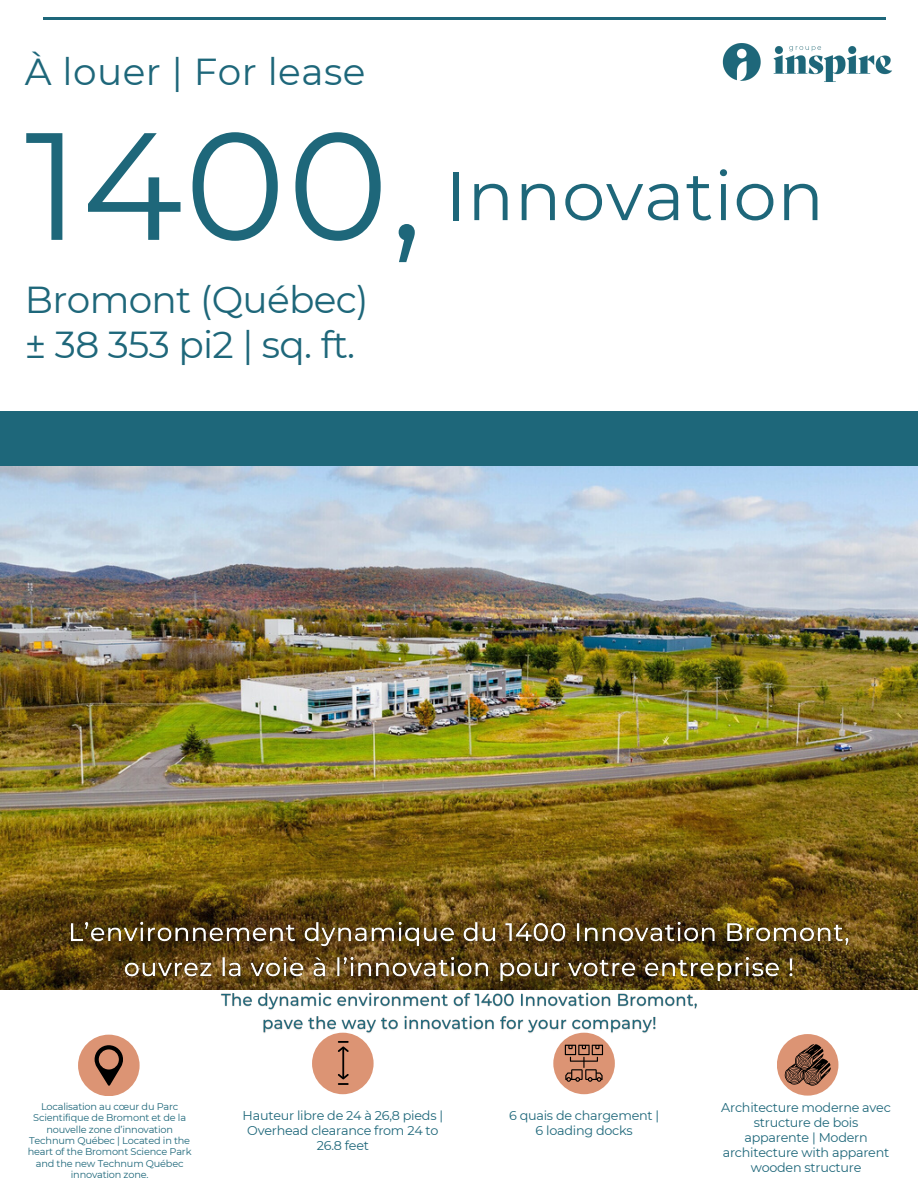
<style>
.page{position:relative;width:918px;height:1188px;background:#fff}
.page>*{position:absolute;margin:0;border:0;box-sizing:border-box;transform-origin:0 0}
.t1{font:152.4px "Montserrat";color:#1e677a}
.t2{font:68.55px "Montserrat";letter-spacing:.015em;color:#1e677a}
.t3{font:37.5px/45px "Montserrat";letter-spacing:-.02em;color:#1e677a}
.t4{font:37.5px "Montserrat";letter-spacing:.015em;color:#1e677a}
.t5{font:12.75px/14.9px "Montserrat";letter-spacing:-.02em;color:#1e677a;text-align:center}
.t6{font:9.75px/11.4px "Montserrat";letter-spacing:-.02em;color:#1e677a;text-align:center}
</style>
<div class="page">
<img style="left:0;top:465px;width:918px;height:524px">
<div style="left:0;top:411px;width:918px;height:54px;background:#1e677a"></div>
<hr style="left:44px;top:17px;width:842px;height:3px;background:#1e677a">
<img style="left:722px;top:43px;width:170px;height:39px">
<img style="left:220px;top:992px;width:477px;height:43px">
<div style="left:78px;top:1035px;width:62px;height:61px;background:#dc9474;border-radius:50%"></div>
<div style="left:312px;top:1033px;width:62px;height:61px;background:#dc9474;border-radius:50%"></div>
<div style="left:777px;top:1034px;width:61px;height:62px;background:#dc9474;border-radius:50%"></div>
<svg style="left:95px;top:1045px;width:28px;height:41px"></svg>
<div style="left:553px;top:1033px;width:62px;height:61px;background:#dc9474;border-radius:50%"></div>
<svg style="left:337px;top:1041px;width:12px;height:44px"></svg>
<svg style="left:564px;top:1045px;width:40px;height:37px"></svg>
<svg style="left:785px;top:1044px;width:46px;height:42px"></svg>
<img style="left:64px;top:914px;width:793px;height:76px">
<h1 class="t4" style="left:25px;top:48px;width:342px">À louer | For lease</h1>
<h1 class="t1" style="left:25px;top:92px;width:399px">1400,</h1>
<h1 class="t3" style="left:25px;top:277px;width:345px">Bromont (Québec) ± 38 353 pi2 | sq. ft.</h1>
<p class="t2" style="left:446px;top:154px;width:379px">Innovation</p>
<p class="t6" style="left:28px;top:1101px;width:165px">Localisation au cœur du Parc<br>Scientifique de Bromont et de la nouvelle zone d’innovation<br>Technum Québec | Located in the heart of the Bromont Science Park and the new Technum Québec innovation zone.</p>
<p class="t5" style="left:243px;top:1108px;width:202px">Hauteur libre de 24 à 26,8 pieds |<br>Overhead clearance from 24 to<br>26.8 feet</p>
<p class="t5" style="left:509px;top:1108px;width:152px">6 quais de chargement |<br>6 loading docks</p>
<p class="t5" style="left:721px;top:1100px;width:171px">Architecture moderne avec structure de bois apparente | Modern architecture with apparent wooden structure</p>
</div>
